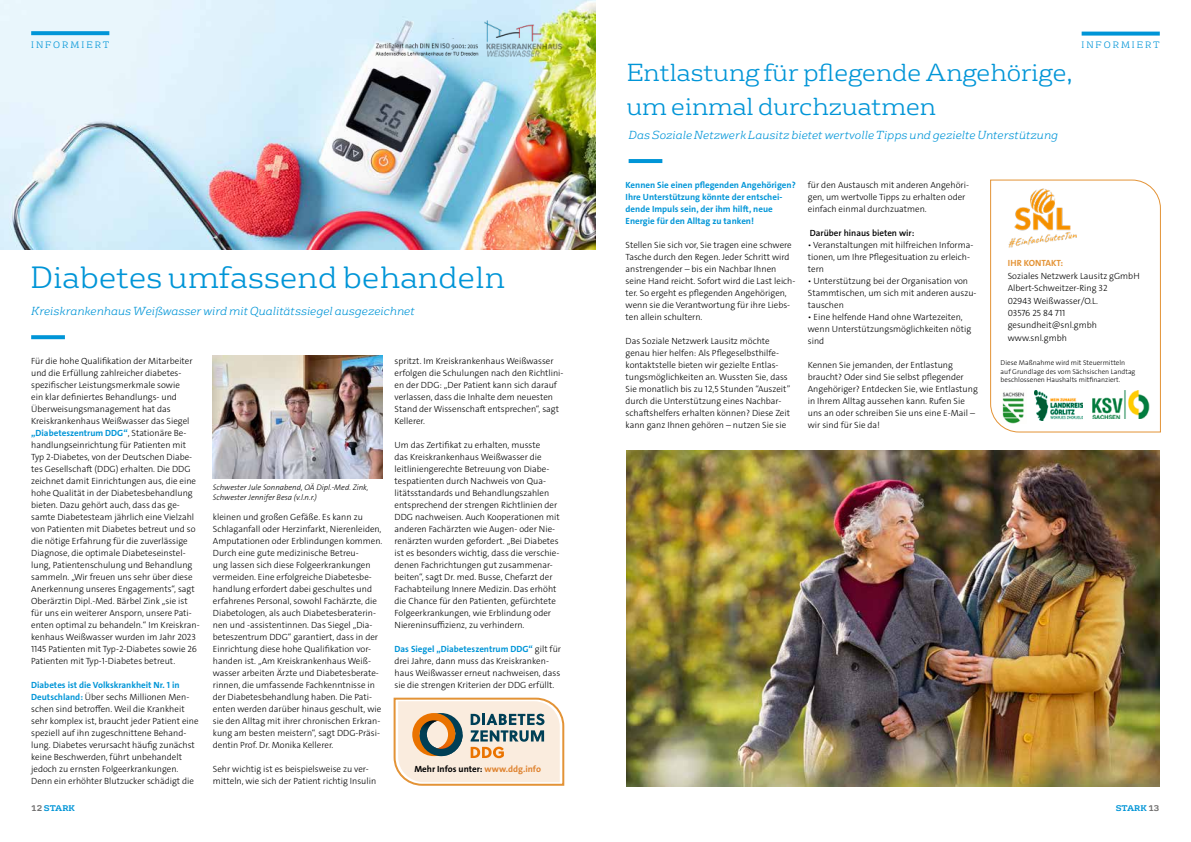
<style>
.page{position:relative;width:1191px;height:842px;background:#fff}
.page>*{position:absolute;margin:0;border:0;box-sizing:border-box;transform-origin:0 0}
.t1{font:300 29.9px "FS Rufus";letter-spacing:.01em;color:#0095d7}
.t2{font:300 23.9px/34.1px "FS Rufus";color:#0095d7}
.t3{font:italic 300 11.3px "FS Rufus";color:#0095d7}
.t4{font:9px/12px "The Sans Veolia W3 Lig";color:#000}
.t5{font:9px/12px "The Sans Veolia W7 Bld";color:#0095d7}
.t6{font:9px "The Sans Veolia W7 Bld";color:#000}
.t7{font:9px "The Sans Veolia W6 Se Bld";color:#000}
.t8{font:300 9px "FS Rufus";letter-spacing:.22em;color:#0095d7}
.t9{font:9px "The Sans Veolia W7 Bld";color:#e39336}
.t10{font:8px/10px "The Sans Veolia W3 Lig It";color:#000}
.t11{font:700 8px "FS Rufus";color:#0095d7}
.t12{font:7px/8.4px "The Sans Veolia W3 Lig";color:#000}
.s1{font-family:"The Sans Veolia W3 Lig";color:#000}
.s2{font-family:"The Sans Veolia W7 Bld";color:#0095d7}
.s3{color:#706f6f}
.s4{color:#df822e}
</style>
<div class="page">
<img style="left:626px;top:450px;width:533px;height:336px">
<svg style="left:990px;top:180px;width:170px;height:252px"></svg>
<img style="left:1009px;top:184px;width:67px;height:68px">
<svg style="left:1081px;top:32px;width:78px;height:4px"></svg>
<img style="left:1092px;top:391px;width:59px;height:28px">
<img style="left:1000px;top:389px;width:27px;height:34px">
<img style="left:1034px;top:390px;width:48px;height:30px">
<img style="left:0;top:0;width:595px;height:249px">
<img style="left:371px;top:38px;width:112px;height:19px">
<img style="left:483px;top:19px;width:82px;height:39px">
<svg style="left:31px;top:31px;width:78px;height:4px"></svg>
<svg style="left:393px;top:697px;width:172px;height:89px;background:#ddcebb"></svg>
<img style="left:213px;top:355px;width:169px;height:123px">
<svg style="left:31px;top:335px;width:34px;height:4px"></svg>
<hr style="left:628px;top:159px;width:34px;height:4px;background:#0095d7">
<p class="t8" style="left:31px;top:37px;width:80px">INFORMIERT</p>
<h1 class="t1" style="left:30px;top:253px;width:476px">Diabetes umfassend behandeln</h1>
<p class="t3" style="left:31px;top:301px;width:385px">Kreiskrankenhaus Weißwasser wird mit Qualitätssiegel ausgezeichnet</p>
<p class="t4" style="left:31px;top:355px;width:163px">Für die hohe Qualifikation der Mitarbeiter und die Erfüllung zahlreicher diabetes&shy;spezifischer Leistungsmerkmale sowie ein klar definiertes Behandlungs- und Überweisungsmanagement hat das Kreiskrankenhaus Weißwasser das Siegel</p>
<p class="t5" style="left:31px;top:427px;width:157px">„Diabeteszentrum DDG“<span class="s1">, Stationäre Be-</span></p>
<p class="t4" style="left:31px;top:439px;width:170px">handlungseinrichtung für Patienten mit Typ 2-Diabetes, von der Deutschen Diabe&shy;tes Gesellschaft (DDG) erhalten. Die DDG zeichnet damit Einrichtungen aus, die eine hohe Qualität in der Diabetesbehandlung bieten. Dazu gehört auch, dass das ge&shy;samte Diabetesteam jährlich eine Vielzahl von Patienten mit Diabetes betreut und so die nötige Erfahrung für die zuverlässige Diagnose, die optimale Diabeteseinstel&shy;lung, Patientenschulung und Behandlung sammeln. „Wir freuen uns sehr über diese Anerkennung unseres Engagements“, sagt Oberärztin Dipl.-Med. Bärbel Zink „sie ist für uns ein weiterer Ansporn, unsere Pati&shy;enten optimal zu behandeln.“ Im Kreiskran&shy;kenhaus Weißwasser wurden im Jahr 2023<br>1145 Patienten mit Typ-2-Diabetes sowie 26<br>Patienten mit Typ-1-Diabetes betreut.</p>
<p class="t5" style="left:31px;top:679px;width:150px">Diabetes ist die Volkskrankheit Nr. 1 in</p>
<p class="t4" style="left:31px;top:691px;width:169px"><span class="s2">Deutschland:</span> Über sechs Millionen Men&shy;schen sind betroffen. Weil die Krankheit sehr komplex ist, braucht jeder Patient eine speziell auf ihn zugeschnittene Behand&shy;lung. Diabetes verursacht häufig zunächst keine Beschwerden, führt unbehandelt jedoch zu ernsten Folgeerkrankungen.<br>Denn ein erhöhter Blutzucker schädigt die</p>
<p class="t11" style="left:31px;top:801px;width:45px"><span class="s3">12</span> STARK</p>
<p class="t10" style="left:213px;top:483px;width:157px">Schwester Jule Sonnabend, OÄ Dipl.-Med. Zink,<br>Schwester Jennifer Besa (v.l.n.r.)</p>
<p class="t4" style="left:213px;top:511px;width:171px">kleinen und großen Gefäße. Es kann zu Schlaganfall oder Herzinfarkt, Nierenleiden, Amputationen oder Erblindungen kommen.<br>Durch eine gute medizinische Betreu-<br>ung lassen sich diese Folgeerkrankungen vermeiden. Eine erfolgreiche Diabetesbe&shy;handlung erfordert dabei geschultes und erfahrenes Personal, sowohl Fachärzte, die Diabetologen, als auch Diabetesberaterin&shy;nen und -assistentinnen. Das Siegel „Dia&shy;beteszentrum DDG“ garantiert, dass in der Einrichtung diese hohe Qualifikation vor&shy;handen ist. „Am Kreiskrankenhaus Weiß&shy;wasser arbeiten Ärzte und Diabetesberate&shy;rinnen, die umfassende Fachkenntnisse in der Diabetesbehandlung haben. Die Pati&shy;enten werden darüber hinaus geschult, wie sie den Alltag mit ihrer chronischen Erkran&shy;kung am besten meistern“, sagt DDG-Präsi&shy;dentin Prof. Dr. Monika Kellerer.</p>
<p class="t4" style="left:213px;top:763px;width:165px">Sehr wichtig ist es beispielsweise zu ver&shy;mitteln, wie sich der Patient richtig Insulin</p>
<p class="t4" style="left:394px;top:355px;width:170px">spritzt. Im Kreiskrankenhaus Weißwasser erfolgen die Schulungen nach den Richtlini&shy;en der DDG: „Der Patient kann sich darauf verlassen, dass die Inhalte dem neuesten Stand der Wissenschaft entsprechen“, sagt Kellerer.</p>
<p class="t4" style="left:394px;top:439px;width:167px">Um das Zertifikat zu erhalten, musste<br>das Kreiskrankenhaus Weißwasser die leitliniengerechte Betreuung von Diabe&shy;tespatienten durch Nachweis von Qua&shy;litätsstandards und Behandlungszahlen entsprechend der strengen Richtlinien der DDG nachweisen. Auch Kooperationen mit anderen Fachärzten wie Augen- oder Nie&shy;renärzten wurden gefordert. „Bei Diabetes ist es besonders wichtig, dass die verschie&shy;denen Fachrichtungen gut zusammenar&shy;beiten“, sagt Dr. med. Busse, Chefarzt der Fachabteilung Innere Medizin. Das erhöht die Chance für den Patienten, gefürchtete Folgeerkrankungen, wie Erblindung oder Niereninsuffizienz, zu verhindern.</p>
<p class="t5" style="left:394px;top:643px;width:168px">Das Siegel „Diabeteszentrum DDG“ <span class="s1">gilt für</span></p>
<p class="t4" style="left:394px;top:655px;width:167px">drei Jahre, dann muss das Kreiskranken&shy;haus Weißwasser erneut nachweisen, dass sie die strengen Kriterien der DDG erfüllt.</p>
<p class="t6" style="left:414px;top:763px;width:128px">Mehr Infos unter: <span class="s4">www.ddg.info</span></p>
<h2 class="t2" style="left:626px;top:54px;width:447px">Entlastung für pflegende Angehörige, um einmal durchzuatmen</h2>
<p class="t3" style="left:629px;top:125px;width:431px">Das Soziale Netzwerk Lausitz bietet wertvolle Tipps und gezielte Unterstützung</p>
<p class="t8" style="left:1081px;top:37px;width:80px">INFORMIERT</p>
<p class="t5" style="left:625px;top:179px;width:172px">Kennen Sie einen pflegenden Angehörigen?<br>Ihre Unterstützung könnte der entschei&shy;dende Impuls sein, der ihm hilft, neue Energie für den Alltag zu tanken!</p>
<p class="t4" style="left:625px;top:239px;width:171px">Stellen Sie sich vor, Sie tragen eine schwere Tasche durch den Regen. Jeder Schritt wird anstrengender – bis ein Nachbar Ihnen seine Hand reicht. Sofort wird die Last leich&shy;ter. So ergeht es pflegenden Angehörigen, wenn sie die Verantwortung für ihre Liebs&shy;ten allein schultern.</p>
<p class="t4" style="left:625px;top:335px;width:166px">Das Soziale Netzwerk Lausitz möchte genau hier helfen: Als Pflegeselbsthilfe&shy;kontaktstelle bieten wir gezielte Entlas&shy;tungsmöglichkeiten an. Wussten Sie, dass Sie monatlich bis zu 12,5 Stunden “Auszeit” durch die Unterstützung eines Nachbar&shy;schaftshelfers erhalten können? Diese Zeit kann ganz Ihnen gehören – nutzen Sie sie</p>
<p class="t4" style="left:808px;top:179px;width:163px">für den Austausch mit anderen Angehöri&shy;gen, um wertvolle Tipps zu erhalten oder einfach einmal durchzuatmen.</p>
<p class="t7" style="left:810px;top:227px;width:106px">Darüber hinaus bieten wir:</p>
<p class="t4" style="left:808px;top:239px;width:167px">• Veranstaltungen mit hilfreichen Informa&shy;tionen, um Ihre Pflegesituation zu erleich&shy;tern</p>
<p class="t4" style="left:808px;top:275px;width:170px">• Unterstützung bei der Organisation von<br>Stammtischen, um sich mit anderen auszu&shy;tauschen</p>
<p class="t4" style="left:808px;top:311px;width:165px">• Eine helfende Hand ohne Wartezeiten, wenn Unterstützungsmöglichkeiten nötig sind</p>
<p class="t4" style="left:808px;top:359px;width:171px">Kennen Sie jemanden, der Entlastung braucht? Oder sind Sie selbst pflegender Angehöriger? Entdecken Sie, wie Entlastung in Ihrem Alltag aussehen kann. Rufen Sie uns an oder schreiben Sie uns eine E-Mail – wir sind für Sie da!</p>
<p class="t9" style="left:1007px;top:257px;width:57px">IHR KONTAKT:</p>
<p class="t4" style="left:1007px;top:270px;width:133px;line-height:12.4px">Soziales Netzwerk Lausitz gGmbH<br>Albert-Schweitzer-Ring 32<br>02943 Weißwasser/O.L.<br>03576 25 84 711 gesundheit@snl.gmbh www.snl.gmbh</p>
<p class="t12" style="left:1000px;top:359px;width:136px">Diese Maßnahme wird mit Steuermitteln auf Grundlage des vom Sächsischen Landtag beschlossenen Haushalts mitfinanziert.</p>
<p class="t11" style="left:1115px;top:801px;width:45px">STARK <span class="s3">13</span></p>
</div>
